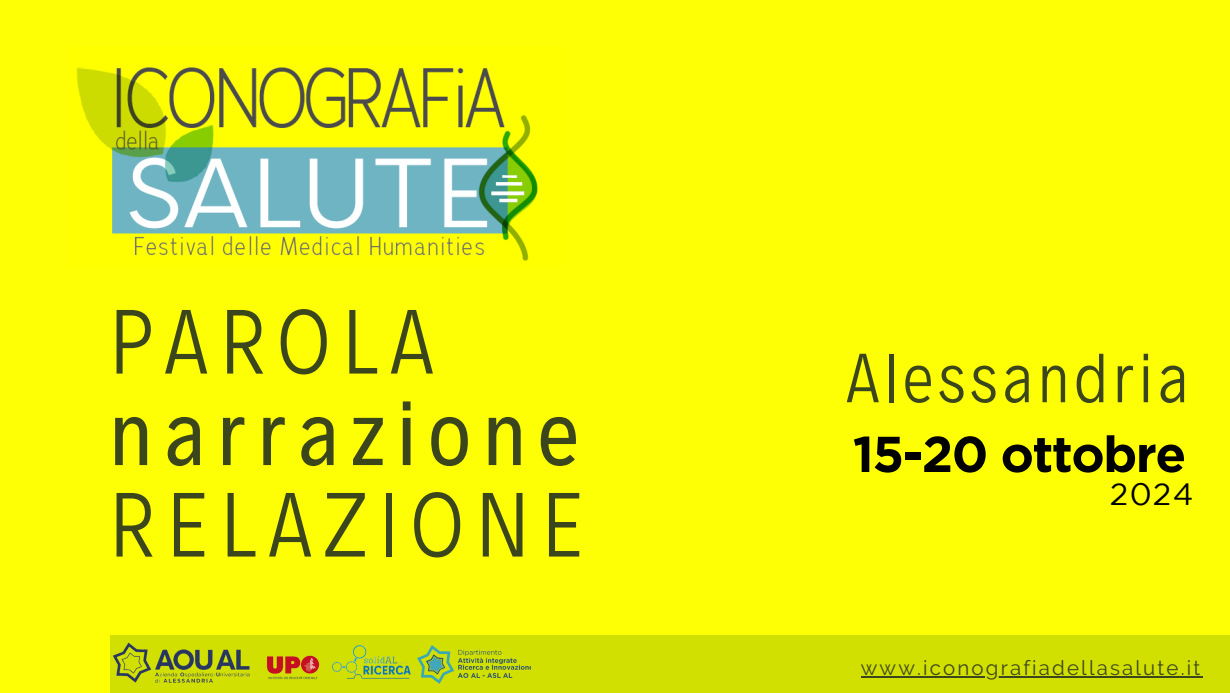
<style>
.page{position:relative;width:1230px;height:693px;background:#fefe04}
.page>*{position:absolute;margin:0;border:0;box-sizing:border-box;transform-origin:0 0}
.t1{font:300 92.2px "Decalotype";letter-spacing:.125em;color:#3c461c}
.t2{font:92.2px "Decalotype";letter-spacing:.125em;color:#3c461c}
.t3{font:300 70.3px "Decalotype";letter-spacing:.06em;color:#3c461c}
.t4{font:700 50.3px "Gotham";letter-spacing:-.03em;color:#000}
.t5{font:30.8px "Gotham";color:#000}
.t6{font:20.4px "Raleway";letter-spacing:.105em;color:#3c461c}
</style>
<div class="page">
<img style="left:77px;top:67px;width:461px;height:194px">
<div style="left:110px;top:635px;width:1120px;height:58px;background:#d1e000"></div>
<img style="left:331px;top:645px;width:80px;height:34px">
<img style="left:267px;top:655px;width:53px;height:25px">
<img style="left:417px;top:646px;width:113px;height:37px">
<img style="left:113px;top:642px;width:137px;height:41px">
<hr style="left:861px;top:676px;width:341px;height:2px;background:#3c461c">
<h1 class="t1" style="left:109px;top:280px;width:326px">PAROLA</h1>
<h1 class="t2" style="left:109px;top:372px;width:472px">narrazione</h1>
<h1 class="t1" style="left:109px;top:463px;width:476px">RELAZIONE</h1>
<p class="t3" style="left:846px;top:331px;width:344px">Alessandria</p>
<p class="t4" style="left:853px;top:435px;width:335px">15-20 ottobre</p>
<p class="t5" style="left:1110px;top:483px;width:85px">2024</p>
<p class="t6" style="left:861px;top:656px;width:341px">www.iconografiadellasalute.it</p>
</div>
